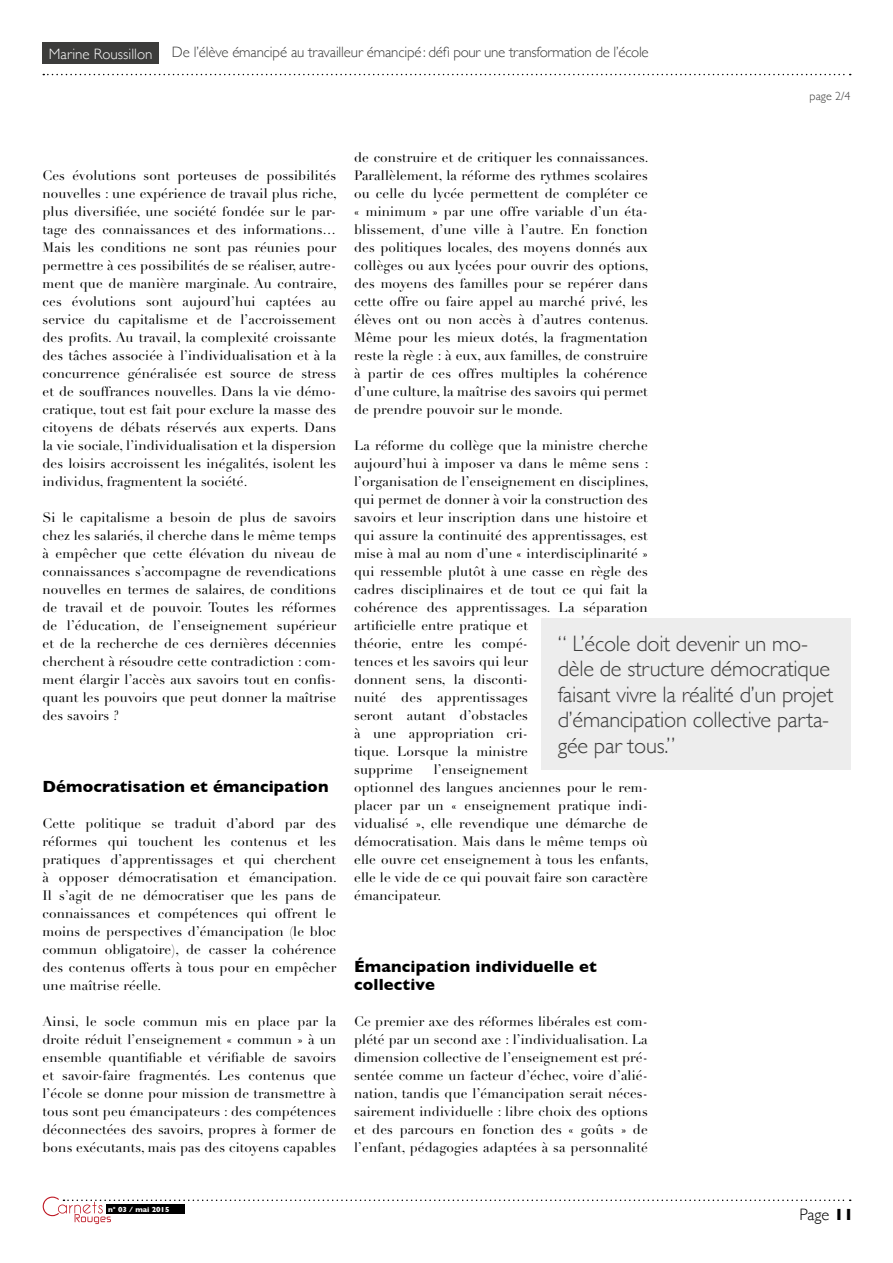
<style>
.page{position:relative;width:893px;height:1263px;background:#fff}
.page>*{position:absolute;margin:0;border:0;box-sizing:border-box;transform-origin:0 0}
.t1{font:300 22.35px/25.5px "Gill Sans";letter-spacing:-.01em;color:#3c3c3b}
.t2{font:700 16.5px/18px "Gill Sans";letter-spacing:.01em;color:#000}
.t3{font:300 16.5px "Gill Sans";color:#000}
.t4{font:300 15px "Gill Sans";letter-spacing:-.01em;color:#3c3c3b}
.t5{font:300 15px "Gill Sans";color:#fff}
.t6{font:13.5px/18px "Didot LH";letter-spacing:.01em;color:#000;text-align:justify}
.t7{font:300 12px "Gill Sans";color:#3c3c3b}
.t8{font:700 7.5px "Gill Sans";color:#fff}
.s1{font-weight:700}
</style>
<div class="page">
<svg style="left:43px;top:74px;width:808px;height:1px"></svg>
<svg style="left:43px;top:1196px;width:808px;height:28px"></svg>
<div style="left:541px;top:618px;width:309px;height:152px;background:#ededed"></div>
<div style="left:43px;top:43px;width:116px;height:21px;background:#3c3c3b"></div>
<p class="t5" style="left:49px;top:42px;width:105px">Marine Roussillon</p>
<p class="t4" style="left:172px;top:40px;width:478px">De l’élève émancipé au travailleur émancipé: défi pour une transformation de l’école</p>
<p class="t7" style="left:810px;top:86px;width:42px">page 2/4</p>
<p class="t6" style="left:43px;top:167px;width:296px">Ces évolutions sont porteuses de possibilités nouvelles : une expérience de travail plus riche, plus diversifiée, une société fondée sur le par&shy;tage des connaissances et des informations… Mais les conditions ne sont pas réunies pour permettre à ces possibilités de se réaliser, autre&shy;ment que de manière marginale. Au contraire, ces évolutions sont aujourd’hui captées au service du capitalisme et de l’accroissement des profits. Au travail, la complexité croissante des tâches associée à l’individualisation et à la concurrence généralisée est source de stress et de souffrances nouvelles. Dans la vie démo&shy;cratique, tout est fait pour exclure la masse des citoyens de débats réservés aux experts. Dans la vie sociale, l’individualisation et la dispersion des loisirs accroissent les inégalités, isolent les individus, fragmentent la société.</p>
<p class="t6" style="left:43px;top:509px;width:295px">Si le capitalisme a besoin de plus de savoirs chez les salariés, il cherche dans le même temps à empêcher que cette élévation du niveau de connaissances s’accompagne de revendications nouvelles en termes de salaires, de conditions de travail et de pouvoir. Toutes les réformes de l’éducation, de l’enseignement supérieur et de la recherche de ces dernières décennies cherchent à résoudre cette contradiction : com&shy;ment élargir l’accès aux savoirs tout en confis&shy;quant les pouvoirs que peut donner la maîtrise des savoirs ?</p>
<p class="t2" style="left:43px;top:777px;width:287px">Démocratisation et émancipation</p>
<p class="t6" style="left:43px;top:815px;width:296px">Cette politique se traduit d’abord par des réformes qui touchent les contenus et les pratiques d’apprentissages et qui cherchent à opposer démocratisation et émancipation.<br>Il s’agit de ne démocratiser que les pans de connaissances et compétences qui offrent le moins de perspectives d’émancipation (le bloc commun obligatoire), de casser la cohérence des contenus offerts à tous pour en empêcher une maîtrise réelle.</p>
<p class="t6" style="left:43px;top:1013px;width:295px">Ainsi, le socle commun mis en place par la droite réduit l’enseignement « commun » à un ensemble quantifiable et vérifiable de savoirs et savoir-faire fragmentés. Les contenus que l’école se donne pour mission de transmettre à tous sont peu émancipateurs : des compétences déconnectées des savoirs, propres à former de bons exécutants, mais pas des citoyens capables</p>
<p class="t6" style="left:354px;top:149px;width:296px">de construire et de critiquer les connaissances.<br>Parallèlement, la réforme des rythmes scolaires ou celle du lycée permettent de compléter ce « minimum » par une offre variable d’un éta&shy;blissement, d’une ville à l’autre. En fonction des politiques locales, des moyens donnés aux collèges ou aux lycées pour ouvrir des options, des moyens des familles pour se repérer dans cette offre ou faire appel au marché privé, les élèves ont ou non accès à d’autres contenus.<br>Même pour les mieux dotés, la fragmentation reste la règle : à eux, aux familles, de construire à partir de ces offres multiples la cohérence d’une culture, la maîtrise des savoirs qui permet de prendre pouvoir sur le monde.</p>
<p class="t6" style="left:354px;top:437px;width:296px;text-align:left">La réforme du collège que la ministre cherche aujourd’hui à imposer va dans le même sens : l’organisation de l’enseignement en disciplines, qui permet de donner à voir la construction des savoirs et leur inscription dans une histoire et qui assure la continuité des apprentissages, est mise à mal au nom d’une « interdisciplinarité » qui ressemble plutôt à une casse en règle des cadres disciplinaires et de tout ce qui fait la cohérence des apprentissages. La séparation artificielle entre pratique et<br>théorie, entre les compé-<br>tences et les savoirs qui leur<br>donnent sens, la disconti-<br>nuité des apprentissages<br>seront autant d’obstacles<br>à une appropriation cri-<br>tique. Lorsque la ministre<br>supprime</p>
<h1 class="t1" style="left:558px;top:629px;width:277px">“ L’école doit devenir un mo&shy;dèle de structure démocratique faisant vivre la réalité d’un projet d’émancipation collective parta&shy;gée par tous.”</h1>
<p class="t6" style="left:354px;top:760px;width:296px;text-align:left;text-indent:80px">l’enseignement<br>optionnel des langues anciennes pour le rem&shy;placer par un « enseignement pratique indi&shy;vidualisé », elle revendique une démarche de démocratisation. Mais dans le même temps où elle ouvre cet enseignement à tous les enfants, elle le vide de ce qui pouvait faire son caractère émancipateur.</p>
<p class="t2" style="left:354px;top:957px;width:244px">Émancipation individuelle et collective</p>
<p class="t6" style="left:354px;top:1013px;width:295px">Ce premier axe des réformes libérales est com&shy;plété par un second axe : l’individualisation. La dimension collective de l’enseignement est pré&shy;sentée comme un facteur d’échec, voire d’alié&shy;nation, tandis que l’émancipation serait néces&shy;sairement individuelle : libre choix des options et des parcours en fonction des « goûts » de l’enfant, pédagogies adaptées à sa personnalité</p>
<p class="t8" style="left:108px;top:1203px;width:63px">n° 03 / mai 2015</p>
<p class="t3" style="left:799px;top:1201px;width:56px">Page <span class="s1">11</span></p>
</div>
